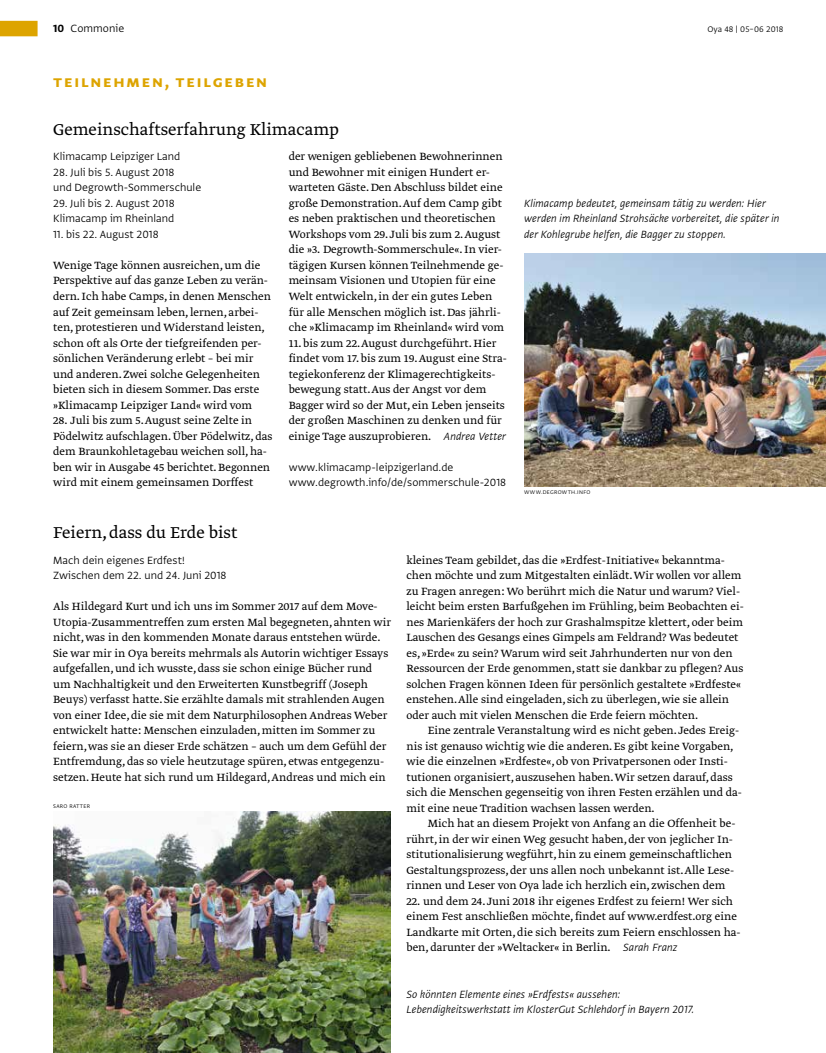
<style>
.page{position:relative;width:826px;height:1053px;background:#fff}
.page>*{position:absolute;margin:0;border:0;box-sizing:border-box;transform-origin:0 0}
.t1{font:18.62px "Greta Text Std Light Plus";letter-spacing:.005em;color:#000}
.t2{font:18.62px "Greta Sans Pro Bld";letter-spacing:.1em;color:#dda400}
.t3{font:12.38px/15.5px "Greta Text Std Light Plus";letter-spacing:.005em;color:#000}
.t4{font:300 12.38px/15.5px "Greta Sans Pro";letter-spacing:.005em;color:#000}
.t5{font:italic 300 12.38px/15.5px "Greta Sans Pro";letter-spacing:.005em;color:#000}
.t6{font:300 9.62px "Greta Sans Pro";letter-spacing:.01em;color:#000}
.t7{font:300 6.25px "Greta Sans Pro";letter-spacing:.05em;color:#000}
.s1{font-family:"Greta Sans Pro Bld";font-weight:400}
.s2{font-family:"Greta Sans Pro";font-weight:300;font-style:italic}
</style>
<div class="page">
<div style="left:0;top:21px;width:38px;height:15px;background:#dda400"></div>
<img style="left:524px;top:254px;width:302px;height:232px">
<img style="left:53px;top:811px;width:338px;height:241px">
<p class="t4" style="left:53px;top:20px;width:73px"><span class="s1">10</span> Commonie</p>
<p class="t6" style="left:707px;top:23px;width:78px">Oya 48 | 05–06 2018</p>
<h1 class="t2" style="left:53px;top:67px;width:215px">Teilnehmen, Teilgeben</h1>
<h1 class="t1" style="left:53px;top:119px;width:287px">Gemeinschaftserfahrung Klimacamp</h1>
<p class="t4" style="left:53px;top:148px;width:129px">Klimacamp Leipziger Land</p>
<p class="t4" style="left:53px;top:163px;width:150px">28. Juli bis 5. August 2018<br>und Degrowth-Sommerschule</p>
<p class="t4" style="left:53px;top:194px;width:123px">29. Juli bis 2. August 2018<br>Klimacamp im Rheinland</p>
<p class="t4" style="left:53px;top:225px;width:107px">11. bis 22. August 2018</p>
<p class="t3" style="left:53px;top:258px;width:219px">Wenige Tage können ausreichen, um die Perspektive auf das ganze Leben zu verän&shy;dern. Ich habe Camps, in denen Menschen auf Zeit gemeinsam leben, lernen, arbei&shy;ten, protestieren und Widerstand leisten, schon oft als Orte der tiefgreifenden per&shy;sönlichen Veränderung erlebt – bei mir und anderen. Zwei solche Gelegenheiten bieten sich in diesem Sommer. Das erste »Klimacamp Leipziger Land« wird vom</p>
<p class="t3" style="left:53px;top:413px;width:221px">28. Juli bis zum 5. August seine Zelte in Pödelwitz aufschlagen. Über Pödelwitz, das dem Braunkohletagebau weichen soll, ha&shy;ben wir in Ausgabe 45 berichtet. Begonnen wird mit einem gemeinsamen Dorffest</p>
<p class="t3" style="left:289px;top:150px;width:217px">der wenigen gebliebenen Bewohnerinnen und Bewohner mit einigen Hundert er&shy;warteten Gäste. Den Abschluss bildet eine große Demonstration. Auf dem Camp gibt es neben praktischen und theoretischen Workshops vom 29. Juli bis zum 2. August die »3. Degrowth-Sommerschule«. In vier&shy;tägigen Kursen können Teilnehmende ge&shy;meinsam Visionen und Utopien für eine Welt entwickeln, in der ein gutes Leben für alle Menschen möglich ist. Das jährli&shy;che »Klimacamp im Rheinland« wird vom</p>
<p class="t3" style="left:289px;top:336px;width:220px">11. bis zum 22. August durchgeführt. Hier findet vom 17. bis zum 19. August eine Stra&shy;tegiekonferenz der Klimagerechtigkeits&shy;bewegung statt. Aus der Angst vor dem Bagger wird so der Mut, ein Leben jenseits der großen Maschinen zu denken und für einige Tage auszuprobieren. <span class="s2">Andrea Vetter</span></p>
<p class="t4" style="left:289px;top:458px;width:219px">www.klimacamp-leipzigerland.de www.degrowth.info/de/sommerschule-2018</p>
<p class="t5" style="left:524px;top:194px;width:257px">Klimacamp bedeutet, gemeinsam tätig zu werden: Hier werden im Rheinland Strohsäcke vorbereitet, die später in der Kohlegrube helfen, die Bagger zu stoppen.</p>
<p class="t7" style="left:524px;top:487px;width:68px">www.degrowth.info</p>
<h1 class="t1" style="left:53px;top:522px;width:186px">Feiern, dass du Erde bist</h1>
<p class="t4" style="left:53px;top:551px;width:175px">Mach dein eigenes Erdfest!<br>Zwischen dem 22. und 24. Juni 2018</p>
<p class="t3" style="left:53px;top:599px;width:339px">Als Hildegard Kurt und ich uns im Sommer 2017 auf dem Move-Utopia-Zusammentreffen zum ersten Mal begegneten, ahnten wir nicht, was in den kommenden Monate daraus entstehen würde.<br>Sie war mir in Oya bereits mehrmals als Autorin wichtiger Essays aufgefallen, und ich wusste, dass sie schon einige Bücher rund um Nachhaltigkeit und den Erweiterten Kunstbegriff (Joseph Beuys) verfasst hatte. Sie erzählte damals mit strahlenden Augen von einer Idee, die sie mit dem Naturphilosophen Andreas Weber entwickelt hatte: Menschen einzuladen, mitten im Sommer zu feiern, was sie an dieser Erde schätzen – auch um dem Gefühl der Entfremdung, das so viele heutzutage spüren, etwas entgegenzu&shy;setzen. Heute hat sich rund um Hildegard, Andreas und mich ein</p>
<p class="t7" style="left:53px;top:801px;width:38px">Saro Ratter</p>
<p class="t3" style="left:406px;top:553px;width:339px">kleines Team gebildet, das die »Erdfest-Initiative« bekanntma&shy;chen möchte und zum Mitgestalten einlädt. Wir wollen vor allem zu Fragen anregen: Wo berührt mich die Natur und warum? Viel&shy;leicht beim ersten Barfußgehen im Frühling, beim Beobachten ei&shy;nes Marienkäfers der hoch zur Grashalmspitze klettert, oder beim Lauschen des Gesangs eines Gimpels am Feldrand? Was bedeutet es, »Erde« zu sein? Warum wird seit Jahrhunderten nur von den Ressourcen der Erde genommen, statt sie dankbar zu pflegen? Aus solchen Fragen können Ideen für persönlich gestaltete »Erdfeste« enstehen. Alle sind eingeladen, sich zu überlegen, wie sie allein oder auch mit vielen Menschen die Erde feiern möchten.</p>
<p class="t3" style="left:406px;top:723px;width:337px;text-indent:21px">Eine zentrale Veranstaltung wird es nicht geben. Jedes Ereig&shy;nis ist genauso wichtig wie die anderen. Es gibt keine Vorgaben, wie die einzelnen »Erdfeste«, ob von Privatpersonen oder Insti&shy;tutionen organisiert, auszusehen haben. Wir setzen darauf, dass sich die Menschen gegenseitig von ihren Festen erzählen und da&shy;mit eine neue Tradition wachsen lassen werden.</p>
<p class="t3" style="left:406px;top:816px;width:330px;text-indent:21px">Mich hat an diesem Projekt von Anfang an die Offenheit be&shy;rührt, in der wir einen Weg gesucht haben, der von jeglicher In&shy;stitutionalisierung wegführt, hin zu einem gemeinschaftlichen Gestaltungsprozess, der uns allen noch unbekannt ist. Alle Lese&shy;rinnen und Leser von Oya lade ich herzlich ein, zwischen dem</p>
<p class="t3" style="left:406px;top:894px;width:335px">22. und dem 24. Juni 2018 ihr eigenes Erdfest zu feiern! Wer sich einem Fest anschließen möchte, findet auf www.erdfest.org eine Landkarte mit Orten, die sich bereits zum Feiern enschlossen ha&shy;ben, darunter der »Weltacker« in Berlin. <span class="s2">Sarah Franz</span></p>
<p class="t5" style="left:406px;top:985px;width:289px">So könnten Elemente eines »Erdfests« aussehen:<br>Lebendigkeitswerkstatt im KlosterGut Schlehdorf in Bayern 2017.</p>
</div>
